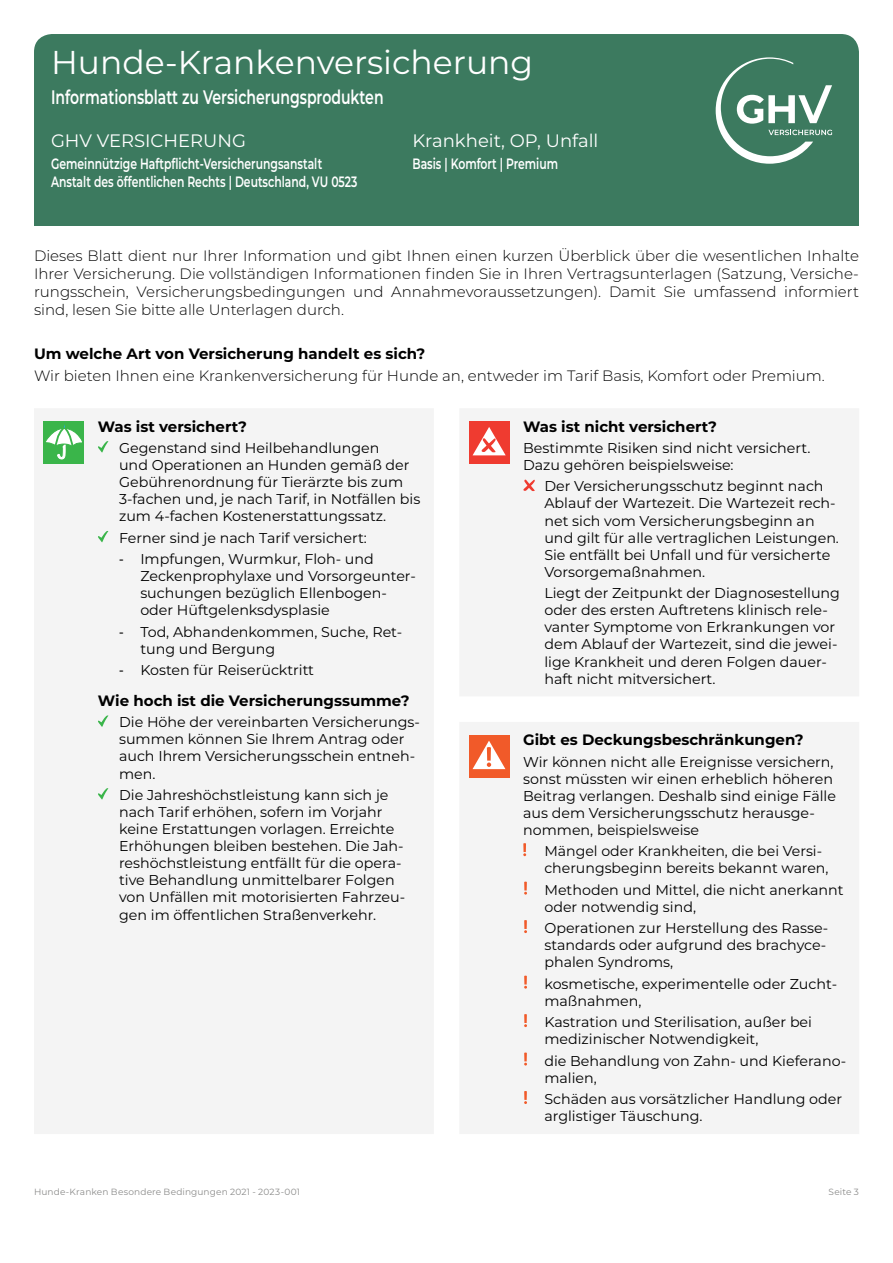
<style>
.page{position:relative;width:893px;height:1263px;background:#fff}
.page>*{position:absolute;margin:0;border:0;box-sizing:border-box;transform-origin:0 0}
.t1{font:33px "Montserrat";color:#fff}
.t2{font:600 19.5px "Montserrat";color:#fff;scale:.72 1}
.t3{font:18px "Montserrat";color:#fff}
.t4{font:300 15px/18px "Montserrat";color:#000;text-align:justify}
.t5{font:700 15px "Montserrat";color:#000}
.t6{font:600 15px "Montserrat";color:#fff;scale:.72 1}
.t7{font:14.25px/17.1px "Montserrat";color:#000}
.t8{font:9px "Montserrat";letter-spacing:.015em;color:#8b8b8a}
.s1{font-family:"Open Sans"}
</style>
<div class="page">
<div style="left:34px;top:34px;width:825px;height:191px;background:#3c7a5f;border-radius:18px"></div>
<div style="left:34px;top:409px;width:825px;height:725px;background:#f4f4f4"></div>
<div style="left:43px;top:421px;width:41px;height:43px;background:#3ab54a"></div>
<svg style="left:46px;top:424px;width:36px;height:35px"></svg>
<svg style="left:98px;top:441px;width:10px;height:12px"></svg>
<svg style="left:98px;top:531px;width:10px;height:11px"></svg>
<svg style="left:98px;top:715px;width:10px;height:12px"></svg>
<svg style="left:98px;top:788px;width:10px;height:12px"></svg>
<div style="left:469px;top:421px;width:41px;height:43px;background:#ef3b30"></div>
<svg style="left:473px;top:427px;width:33px;height:28px"></svg>
<svg style="left:523px;top:479px;width:12px;height:12px"></svg>
<div style="left:469px;top:735px;width:41px;height:42px;background:#f15a29"></div>
<svg style="left:473px;top:741px;width:32px;height:28px"></svg>
<svg style="left:523px;top:843px;width:3px;height:13px"></svg>
<svg style="left:524px;top:881px;width:3px;height:14px"></svg>
<svg style="left:524px;top:920px;width:3px;height:13px"></svg>
<svg style="left:524px;top:975px;width:3px;height:14px"></svg>
<svg style="left:524px;top:1014px;width:3px;height:13px"></svg>
<svg style="left:524px;top:1052px;width:3px;height:13px"></svg>
<svg style="left:524px;top:1091px;width:3px;height:13px"></svg>
<svg style="left:716px;top:57px;width:116px;height:107px"></svg>
<h1 class="t1" style="left:51px;top:40px;width:484px">Hunde-Krankenversicherung</h1>
<h2 class="t2" style="left:51px;top:83px;width:463px">Informationsblatt zu Versicherungsprodukten</h2>
<p class="t3" style="left:51px;top:128px;width:196px">GHV VERSICHERUNG</p>
<p class="t3" style="left:412px;top:128px;width:187px">Krankheit, OP, Unfall</p>
<p class="t6" style="left:51px;top:153px;width:378px">Gemeinnützige Haftpflicht‑Versicherungsanstalt</p>
<p class="t6" style="left:412px;top:153px;width:204px">Basis | Komfort | Premium</p>
<p class="t6" style="left:51px;top:171px;width:427px">Anstalt des öffentlichen Rechts | Deutschland, VU 0523</p>
<p class="t4" style="left:34px;top:247px;width:826px">Dieses Blatt dient nur Ihrer Information und gibt Ihnen einen kurzen Überblick über die wesentlichen Inhalte Ihrer Versicherung. Die vollständigen Informationen finden Sie in Ihren Vertragsunterlagen (Satzung, Versiche&shy;rungsschein, Versicherungsbedingungen und Annahmevoraussetzungen). Damit Sie umfassend informiert sind, lesen Sie bitte alle Unterlagen durch.</p>
<p class="t5" style="left:34px;top:343px;width:393px">Um welche Art von Versicherung handelt es sich?</p>
<p class="t4" style="left:34px;top:366px;width:792px">Wir bieten Ihnen eine Krankenversicherung für Hunde an, entweder im Tarif Basis, Komfort oder Premium.</p>
<p class="t5" style="left:98px;top:415px;width:151px">Was ist versichert?</p>
<p class="t7" style="left:119px;top:439px;width:303px">Gegenstand sind Heilbehandlungen<br>und Operationen an Hunden gemäß der Gebührenordnung für Tierärzte bis zum 3‑fachen und, je nach Tarif, in Notfällen bis zum 4-fachen Kostenerstattungssatz.</p>
<p class="t7" style="left:119px;top:528px;width:249px">Ferner sind je nach Tarif versichert:</p>
<p class="t7" style="left:140px;top:550px;width:277px;text-indent:-21px"><span class="s1">-</span> Impfungen, Wurmkur, Floh‑ und Zeckenprophylaxe und Vorsorgeunter&shy;suchungen bezüglich Ellenbogen‑ oder Hüftgelenksdysplasie</p>
<p class="t7" style="left:140px;top:622px;width:264px;text-indent:-21px"><span class="s1">-</span> Tod, Abhandenkommen, Suche, Ret&shy;tung und Bergung</p>
<p class="t7" style="left:119px;top:661px;width:197px"><span class="s1">-</span> Kosten für Reiserücktritt</p>
<p class="t5" style="left:98px;top:690px;width:313px">Wie hoch ist die Versicherungssumme?</p>
<p class="t7" style="left:119px;top:713px;width:302px">Die Höhe der vereinbarten Versicherungs&shy;summen können Sie Ihrem Antrag oder auch Ihrem Versicherungsschein entneh&shy;men.</p>
<p class="t7" style="left:119px;top:786px;width:288px">Die Jahreshöchstleistung kann sich je nach Tarif erhöhen, sofern im Vorjahr keine Erstattungen vorlagen. Erreichte Erhöhungen bleiben bestehen. Die Jah&shy;reshöchstleistung entfällt für die opera&shy;tive Behandlung unmittelbarer Folgen von Unfällen mit motorisierten Fahrzeu&shy;gen im öffentlichen Straßenverkehr.</p>
<p class="t5" style="left:523px;top:415px;width:195px">Was ist nicht versichert?</p>
<p class="t7" style="left:523px;top:439px;width:289px">Bestimmte Risiken sind nicht versichert.<br>Dazu gehören beispielsweise:</p>
<p class="t7" style="left:544px;top:477px;width:296px">Der Versicherungsschutz beginnt nach Ablauf der Wartezeit. Die Wartezeit rech&shy;net sich vom Versicherungsbeginn an und gilt für alle vertraglichen Leistungen.<br>Sie entfällt bei Unfall und für versicherte Vorsorgemaßnahmen.</p>
<p class="t7" style="left:544px;top:584px;width:297px">Liegt der Zeitpunkt der Diagnosestellung oder des ersten Auftretens klinisch rele&shy;vanter Symptome von Erkrankungen vor dem Ablauf der Wartezeit, sind die jewei&shy;lige Krankheit und deren Folgen dauer&shy;haft nicht mitversichert.</p>
<p class="t5" style="left:523px;top:729px;width:282px">Gibt es Deckungsbeschränkungen?</p>
<p class="t7" style="left:523px;top:752px;width:314px">Wir können nicht alle Ereignisse versichern, sonst müssten wir einen erheblich höheren Beitrag verlangen. Deshalb sind einige Fälle aus dem Versicherungsschutz herausge&shy;nommen, beispielsweise</p>
<p class="t7" style="left:544px;top:842px;width:286px">Mängel oder Krankheiten, die bei Versi&shy;cherungsbeginn bereits bekannt waren,</p>
<p class="t7" style="left:544px;top:881px;width:301px">Methoden und Mittel, die nicht anerkannt oder notwendig sind,</p>
<p class="t7" style="left:544px;top:919px;width:285px">Operationen zur Herstellung des Rasse&shy;standards oder aufgrund des brachyce&shy;phalen Syndroms,</p>
<p class="t7" style="left:544px;top:975px;width:294px">kosmetische, experimentelle oder Zucht&shy;maßnahmen,</p>
<p class="t7" style="left:544px;top:1013px;width:269px">Kastration und Sterilisation, außer bei medizinischer Notwendigkeit,</p>
<p class="t7" style="left:544px;top:1051px;width:303px">die Behandlung von Zahn‑ und Kieferano&shy;malien,</p>
<p class="t7" style="left:544px;top:1090px;width:299px">Schäden aus vorsätzlicher Handlung oder arglistiger Täuschung.</p>
<p class="t8" style="left:34px;top:1185px;width:268px">Hunde-Kranken Besondere Bedingungen 2021 - 2023-001</p>
<p class="t8" style="left:828px;top:1185px;width:32px">Seite 3</p>
</div>
